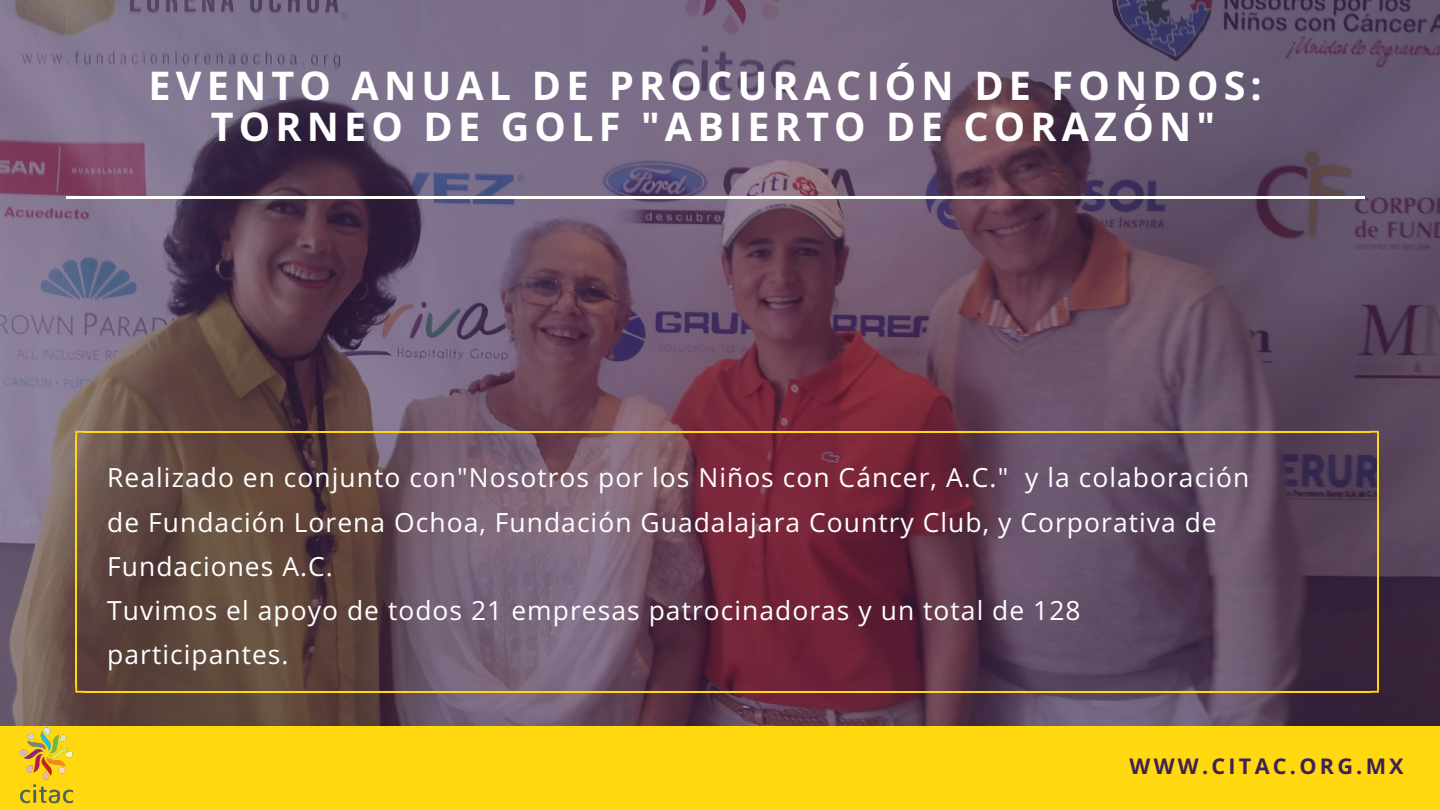
<style>
.page{position:relative;width:1440px;height:810px;background:#fff}
.page>*{position:absolute;margin:0;border:0;box-sizing:border-box;transform-origin:0 0}
.t1{font:700 39.6px/41.2px "Open Sans";letter-spacing:.13em;color:#fff;text-align:center}
.t2{font:26.4px/44.2px "Open Sans";letter-spacing:.04em;color:#fff}
.t3{font:700 21.6px "Open Sans";letter-spacing:.15em;color:#3f2252}
</style>
<div class="page">
<div style="left:0;top:0;width:1440px;height:750px;background:#3f2252;opacity:.54"></div>
<hr style="left:66px;top:196px;width:1299px;height:3px;background:#fff">
<div style="left:0;top:726px;width:1440px;height:84px;background:#ffd810"></div>
<svg style="left:75px;top:431px;width:8px;height:6px"></svg>
<hr style="left:75px;top:437px;width:2px;height:250px;background:#ffd810">
<svg style="left:75px;top:686px;width:8px;height:7px"></svg>
<hr style="left:83px;top:691px;width:1288px;height:2px;background:#ffd810">
<svg style="left:1370px;top:686px;width:9px;height:7px"></svg>
<hr style="left:1377px;top:437px;width:2px;height:250px;background:#ffd810">
<hr style="left:83px;top:431px;width:1288px;height:2px;background:#ffd810">
<svg style="left:1370px;top:431px;width:9px;height:6px"></svg>
<img style="left:10px;top:715px;width:73px;height:89px">
<h1 class="t1" style="left:148px;top:64px;width:1115px">EVENTO ANUAL DE PROCURACIÓN DE FONDOS:<br>TORNEO DE GOLF "ABIERTO DE CORAZÓN"</h1>
<p class="t2" style="left:107px;top:455px;width:1143px">Realizado en conjunto con"Nosotros por los Niños con Cáncer, A.C." y la colaboración de Fundación Lorena Ochoa, Fundación Guadalajara Country Club, y Corporativa de Fundaciones A.C.<br>Tuvimos el apoyo de todos 21 empresas patrocinadoras y un total de 128 participantes.</p>
<p class="t3" style="left:1130px;top:751px;width:276px">WWW.CITAC.ORG.MX</p>
</div>
